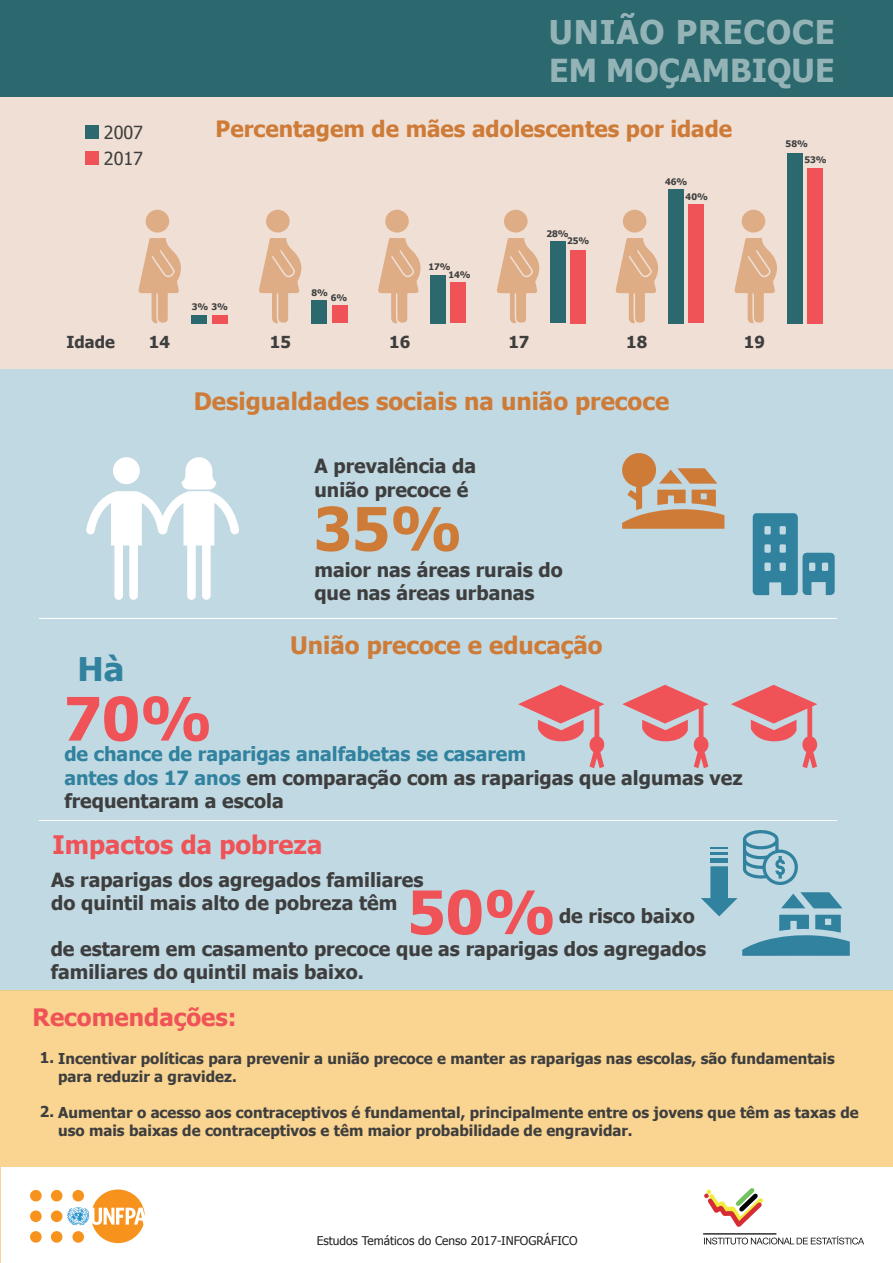
<style>
.page{position:relative;width:893px;height:1263px;background:#fff}
.page>*{position:absolute;margin:0;border:0;box-sizing:border-box;transform-origin:0 0}
.t1{font:700 60px "Tahoma";color:#ef5357}
.t2{font:700 60px "Tahoma";color:#ce7b38}
.t3{font:700 32.7px "Tahoma";letter-spacing:.025em;color:rgb(255 255 255/.5)}
.t4{font:700 32.55px "Tahoma";color:#30829f;scale:1.06 1}
.t5{font:700 31.65px "Tahoma";color:rgb(255 255 255/.5)}
.t6{font:700 25.5px "Tahoma";color:#ef5357}
.t7{font:700 24px "Tahoma";color:#ce7b38}
.t8{font:700 24px "Tahoma";color:#ef5357}
.t9{font:700 22.5px "Tahoma";color:#ce7b38}
.t10{font:700 19.5px/23.4px "Tahoma";color:#3e3e3f}
.t11{font:18px/25.3px "Tahoma";color:#3e3e3f}
.t12{font:700 16.5px "Tahoma";color:#3e3e3f}
.t13{font:700 15px/18px "Tahoma";color:#3e3e3f}
.t14{font:12px "Tahoma";color:#231f20}
.t15{font:700 9px/7.1px "Tahoma";color:#3e3e3f}
.s1{color:#30829f}
</style>
<div class="page">
<div style="left:0;top:0;width:893px;height:990px;background:#c1d9e2"></div>
<div style="left:0;top:990px;width:893px;height:273px;background:#fad591"></div>
<div style="left:0;top:96px;width:893px;height:273px;background:#efdfd4"></div>
<div style="left:0;top:0;width:893px;height:96px;background:#2b696f"></div>
<svg style="left:86px;top:457px;width:153px;height:143px"></svg>
<div style="left:85px;top:125px;width:13px;height:14px;background:#2b696f"></div>
<div style="left:85px;top:151px;width:13px;height:14px;background:#ef5357"></div>
<svg style="left:139px;top:210px;width:42px;height:113px"></svg>
<div style="left:191px;top:315px;width:16px;height:8px;background:#2b696f"></div>
<div style="left:212px;top:315px;width:15px;height:8px;background:#ef5357"></div>
<svg style="left:259px;top:210px;width:42px;height:113px"></svg>
<div style="left:312px;top:300px;width:15px;height:23px;background:#2b696f"></div>
<div style="left:332px;top:305px;width:15px;height:18px;background:#ef5357"></div>
<div style="left:430px;top:275px;width:16px;height:48px;background:#2b696f"></div>
<div style="left:451px;top:283px;width:15px;height:40px;background:#ef5357"></div>
<svg style="left:378px;top:210px;width:43px;height:113px"></svg>
<div style="left:550px;top:241px;width:16px;height:82px;background:#2b696f"></div>
<div style="left:571px;top:250px;width:15px;height:73px;background:#ef5357"></div>
<svg style="left:497px;top:210px;width:42px;height:113px"></svg>
<div style="left:668px;top:189px;width:16px;height:134px;background:#2b696f"></div>
<div style="left:689px;top:205px;width:15px;height:118px;background:#ef5357"></div>
<svg style="left:616px;top:210px;width:42px;height:113px"></svg>
<div style="left:787px;top:153px;width:16px;height:170px;background:#2b696f"></div>
<div style="left:807px;top:168px;width:16px;height:155px;background:#ef5357"></div>
<svg style="left:735px;top:210px;width:42px;height:113px"></svg>
<svg style="left:518px;top:685px;width:86px;height:83px"></svg>
<svg style="left:622px;top:685px;width:87px;height:83px"></svg>
<svg style="left:731px;top:685px;width:86px;height:83px"></svg>
<hr style="left:39px;top:618px;width:798px;height:1px;background:#fff">
<hr style="left:39px;top:820px;width:798px;height:1px;background:#fff">
<svg style="left:622px;top:453px;width:102px;height:76px"></svg>
<svg style="left:753px;top:513px;width:82px;height:82px"></svg>
<svg style="left:701px;top:830px;width:149px;height:126px"></svg>
<div style="left:1px;top:1167px;width:892px;height:96px;background:#fff"></div>
<svg style="left:704px;top:1188px;width:59px;height:39px"></svg>
<hr style="left:703px;top:1233px;width:73px;height:1px;background:#231f20">
<svg style="left:704px;top:1236px;width:160px;height:8px"></svg>
<div style="left:51px;top:1210px;width:11px;height:12px;background:#f7931d;border-radius:50%"></div>
<div style="left:51px;top:1231px;width:11px;height:12px;background:#f7931d;border-radius:50%"></div>
<div style="left:51px;top:1190px;width:11px;height:11px;background:#f7931d;border-radius:50%"></div>
<div style="left:30px;top:1210px;width:12px;height:12px;background:#f7931d;border-radius:50%"></div>
<div style="left:30px;top:1231px;width:12px;height:12px;background:#f7931d;border-radius:50%"></div>
<div style="left:30px;top:1190px;width:12px;height:11px;background:#f7931d;border-radius:50%"></div>
<svg style="left:67px;top:1189px;width:78px;height:54px"></svg>
<p class="t11" style="left:104px;top:119px;width:41px">2007<br>2017</p>
<p class="t12" style="left:66px;top:330px;width:50px">Idade</p>
<p class="t12" style="left:149px;top:330px;width:23px">14</p>
<h3 class="t4" style="left:77px;top:646px;width:46px">Hà</h3>
<h2 class="t3" style="left:549px;top:9px;width:287px">UNIÃO PRECOCE</h2>
<h3 class="t5" style="left:549px;top:48px;width:287px">EM MOÇAMBIQUE</h3>
<p class="t9" style="left:216px;top:113px;width:518px">Percentagem de mães adolescentes por idade</p>
<p class="t15" style="left:192px;top:303px;width:38px">3% 3%</p>
<p class="t12" style="left:270px;top:330px;width:23px">15</p>
<p class="t15" style="left:311px;top:288px;width:18px">8%</p>
<p class="t15" style="left:331px;top:293px;width:18px">6%</p>
<p class="t15" style="left:428px;top:263px;width:24px">17%</p>
<p class="t15" style="left:448px;top:270px;width:24px">14%</p>
<p class="t12" style="left:389px;top:330px;width:23px">16</p>
<p class="t15" style="left:567px;top:229px;width:24px;text-indent:-21px">28%<br>25%</p>
<p class="t12" style="left:508px;top:330px;width:23px">17</p>
<p class="t15" style="left:665px;top:177px;width:24px">46%</p>
<p class="t15" style="left:686px;top:193px;width:24px">40%</p>
<p class="t12" style="left:626px;top:330px;width:23px">18</p>
<p class="t12" style="left:744px;top:330px;width:23px">19</p>
<p class="t7" style="left:194px;top:385px;width:477px">Desigualdades sociais na união precoce</p>
<p class="t10" style="left:314px;top:453px;width:163px">A prevalência da união precoce é</p>
<h1 class="t2" style="left:314px;top:487px;width:150px">35%</h1>
<p class="t10" style="left:314px;top:556px;width:250px">maior nas áreas rurais do que nas áreas urbanas</p>
<p class="t7" style="left:290px;top:629px;width:314px">União precoce e educação</p>
<p class="t15" style="left:786px;top:139px;width:24px">58%</p>
<p class="t15" style="left:804px;top:156px;width:24px">53%</p>
<h1 class="t1" style="left:64px;top:677px;width:150px">70%</h1>
<p class="t10" style="left:64px;top:741px;width:680px"><span class="s1">de chance de raparigas analfabetas se casarem<br>antes dos 17 anos</span> em comparação com as raparigas que algumas vez frequentaram a escola</p>
<h3 class="t6" style="left:52px;top:827px;width:271px">Impactos da pobreza</h3>
<p class="t10" style="left:51px;top:867px;width:374px">As raparigas dos agregados familiares do quintil mais alto de pobreza têm</p>
<h1 class="t1" style="left:407px;top:870px;width:150px">50%</h1>
<p class="t10" style="left:51px;top:898px;width:657px;line-height:33.2px;text-indent:508px">de risco baixo de estarem em casamento precoce que as raparigas dos agregados</p>
<p class="t10" style="left:51px;top:959px;width:315px">familiares do quintil mais baixo.</p>
<p class="t8" style="left:33px;top:1000px;width:205px">Recomendações:</p>
<p class="t13" style="left:58px;top:1048px;width:778px;text-indent:-18px">1. Incentivar políticas para prevenir a união precoce e manter as raparigas nas escolas, são fundamentais para reduzir a gravidez.</p>
<p class="t13" style="left:58px;top:1102px;width:802px;text-indent:-18px">2. Aumentar o acesso aos contraceptivos é fundamental, principalmente entre os jovens que têm as taxas de uso mais baixas de contraceptivos e têm maior probabilidade de engravidar.</p>
<p class="t14" style="left:317px;top:1232px;width:262px">Estudos Temáticos do Censo 2017-INFOGRÁFICO</p>
</div>
